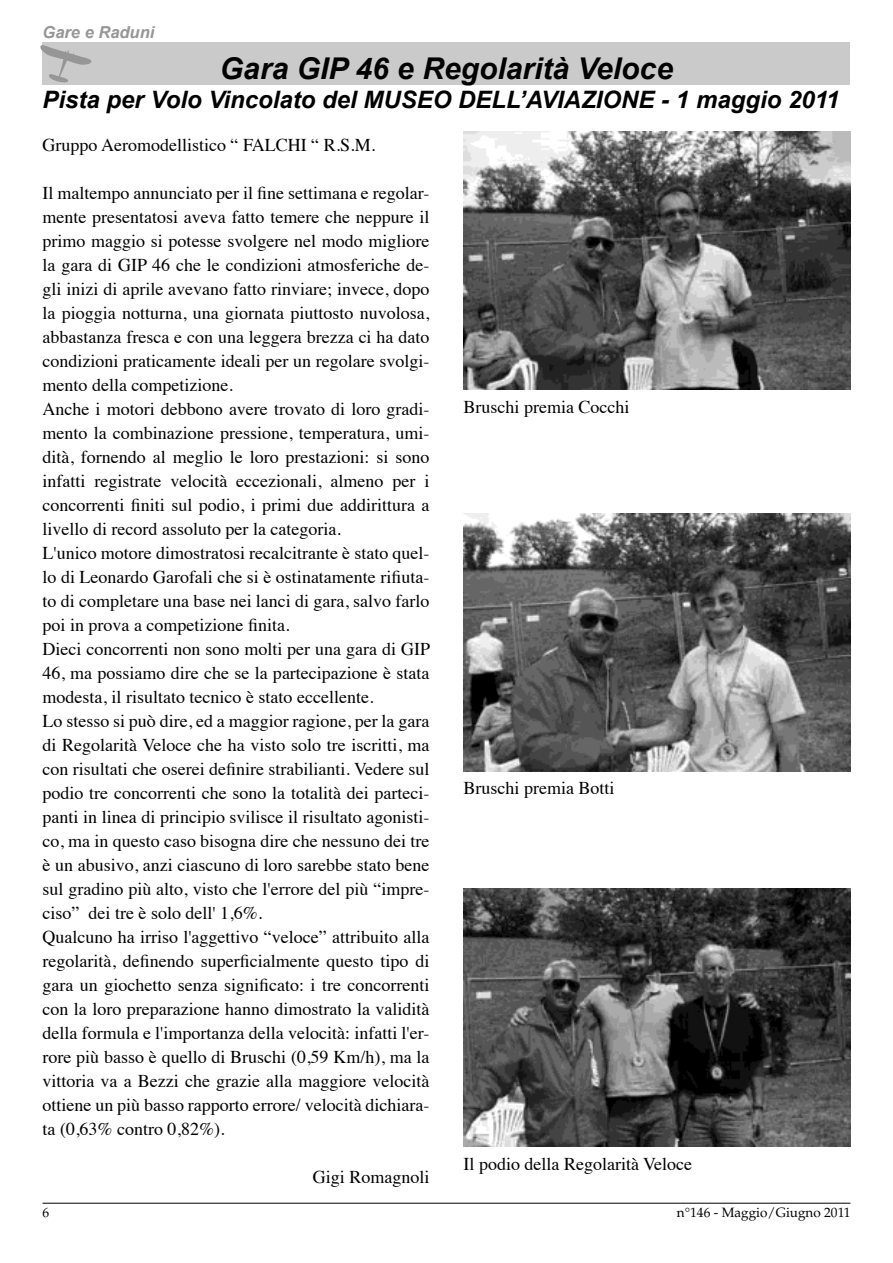
<style>
.page{position:relative;width:893px;height:1263px;background:#fff}
.page>*{position:absolute;margin:0;border:0;box-sizing:border-box;transform-origin:0 0}
.t1{font:italic 700 30px "Arial";color:#000}
.t2{font:italic 700 24px "Arial";color:#000}
.t3{font:18px/24px "Times";color:#000}
.t4{font:italic 700 16.5px "Arial";color:#969696}
.t5{font:13.5px "Palatino";color:#000}
</style>
<div class="page">
<div style="left:43px;top:43px;width:807px;height:42px;background:#cacaca"></div>
<hr style="left:43px;top:1203px;width:807px;height:1px;background:#000">
<svg style="left:40px;top:43px;width:52px;height:41px"></svg>
<img style="left:463px;top:132px;width:387px;height:258px">
<img style="left:463px;top:513px;width:387px;height:258px">
<img style="left:463px;top:888px;width:387px;height:258px">
<p class="t4" style="left:43px;top:21px;width:113px">Gare e Raduni</p>
<h1 class="t1" style="left:220px;top:49px;width:454px">Gara GIP 46 e Regolarità Veloce</h1>
<h2 class="t2" style="left:43px;top:84px;width:799px">Pista per Volo Vincolato del MUSEO DELL’AVIAZIONE - 1 maggio 2011</h2>
<p class="t3" style="left:43px;top:131px;width:334px">Gruppo Aeromodellistico “ FALCHI “ R.S.M.</p>
<p class="t3" style="left:43px;top:179px;width:389px">Il maltempo annunciato per il fine settimana e regolar&shy;mente presentatosi aveva fatto temere che neppure il primo maggio si potesse svolgere nel modo migliore la gara di GIP 46 che le condizioni atmosferiche de&shy;gli inizi di aprile avevano fatto rinviare; invece, dopo la pioggia notturna, una giornata piuttosto nuvolosa, abbastanza fresca e con una leggera brezza ci ha dato condizioni praticamente ideali per un regolare svolgi&shy;mento della competizione.<br>Anche i motori debbono avere trovato di loro gradi&shy;mento la combinazione pressione, temperatura, umi&shy;dità, fornendo al meglio le loro prestazioni: si sono infatti registrate velocità eccezionali, almeno per i concorrenti finiti sul podio, i primi due addirittura a livello di record assoluto per la categoria.<br>L'unico motore dimostratosi recalcitrante è stato quel&shy;lo di Leonardo Garofali che si è ostinatamente rifiuta&shy;to di completare una base nei lanci di gara, salvo farlo poi in prova a competizione finita.<br>Dieci concorrenti non sono molti per una gara di GIP 46, ma possiamo dire che se la partecipazione è stata modesta, il risultato tecnico è stato eccellente.<br>Lo stesso si può dire, ed a maggior ragione, per la gara di Regolarità Veloce che ha visto solo tre iscritti, ma con risultati che oserei definire strabilianti. Vedere sul podio tre concorrenti che sono la totalità dei parteci&shy;panti in linea di principio svilisce il risultato agonisti&shy;co, ma in questo caso bisogna dire che nessuno dei tre è un abusivo, anzi ciascuno di loro sarebbe stato bene sul gradino più alto, visto che l'errore del più “impre&shy;ciso” dei tre è solo dell' 1,6%.<br>Qualcuno ha irriso l'aggettivo “veloce” attribuito alla regolarità, definendo superficialmente questo tipo di gara un giochetto senza significato: i tre concorrenti con la loro preparazione hanno dimostrato la validità della formula e l'importanza della velocità: infatti l'er&shy;rore più basso è quello di Bruschi (0,59 Km/h), ma la vittoria va a Bezzi che grazie alla maggiore velocità ottiene un più basso rapporto errore/ velocità dichiara&shy;ta (0,63% contro 0,82%).</p>
<p class="t3" style="left:313px;top:1163px;width:118px">Gigi Romagnoli</p>
<p class="t5" style="left:43px;top:1205px;width:8px">6</p>
<p class="t5" style="left:677px;top:1205px;width:175px">n°146 - Maggio/Giugno 2011</p>
<p class="t3" style="left:463px;top:393px;width:167px">Bruschi premia Cocchi</p>
<p class="t3" style="left:463px;top:774px;width:153px">Bruschi premia Botti</p>
<p class="t3" style="left:463px;top:1150px;width:230px">Il podio della Regolarità Veloce</p>
</div>
